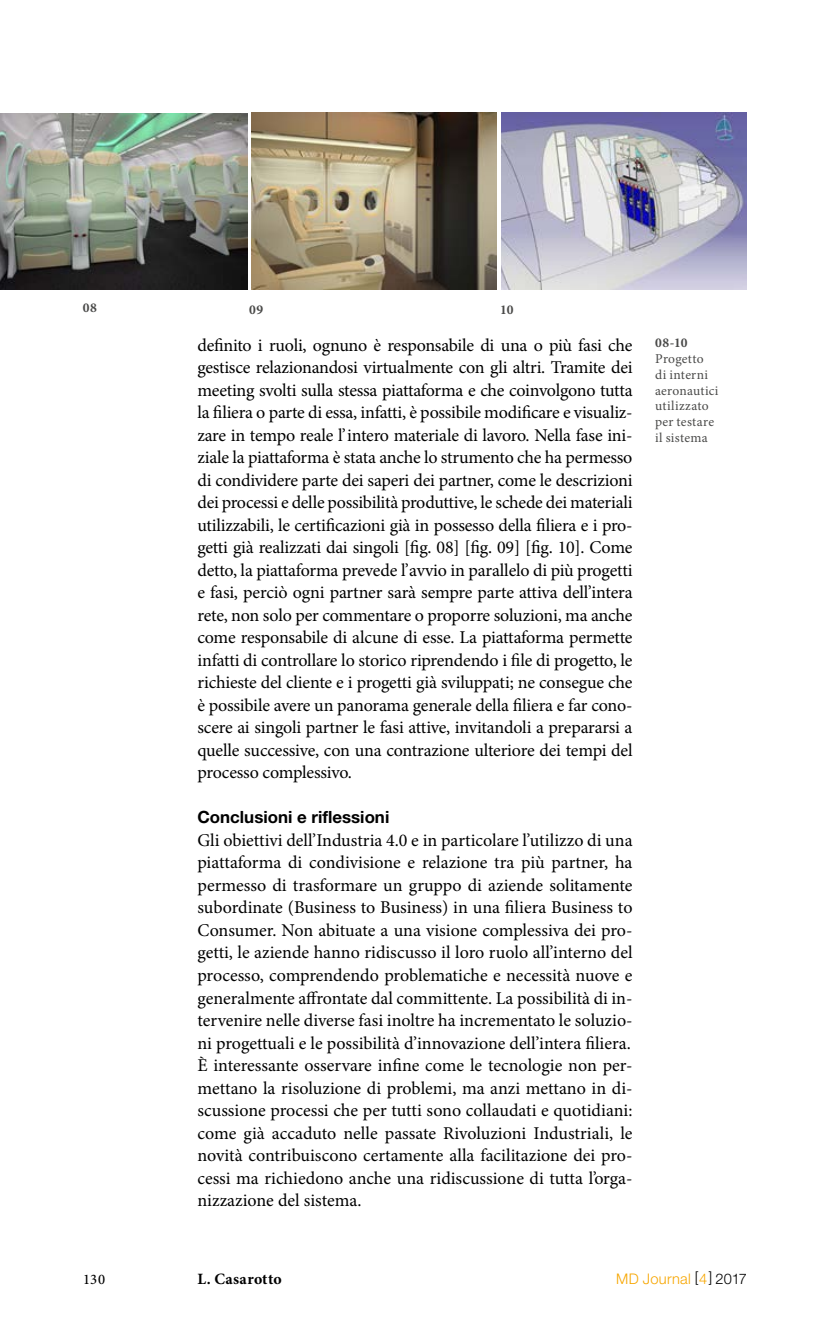
<style>
.page{position:relative;width:830px;height:1340px;background:#fff}
.page>*{position:absolute;margin:0;border:0;box-sizing:border-box;transform-origin:0 0}
.t1{font:18px/22.5px "Minion Pro";letter-spacing:-.01em;color:#000;text-align:justify}
.t2{font:700 16.88px "Helvetica Neue";color:#000}
.t3{font:700 15.75px "Minion Pro";letter-spacing:.025em;color:#000}
.t4{font:300 14.62px "Helvetica Neue";letter-spacing:.02em;color:#f7a600}
.t5{font:500 14.62px "Minion Pro";color:#000}
.t6{font:13.5px/15.8px "Minion Pro";letter-spacing:.02em;color:#4a4a49}
.t7{font:700 13.5px "Minion Pro";letter-spacing:.035em;color:#4a4a49}
.s1{color:#000}
</style>
<div class="page">
<img style="left:0;top:113px;width:247px;height:177px">
<img style="left:251px;top:113px;width:245px;height:177px">
<img style="left:501px;top:113px;width:245px;height:177px">
<p class="t7" style="left:83px;top:298px;width:15px">08</p>
<p class="t7" style="left:249px;top:300px;width:15px">09</p>
<p class="t7" style="left:500px;top:300px;width:15px">10</p>
<p class="t1" style="left:197px;top:334px;width:436px">definito i ruoli, ognuno è responsabile di una o più fasi che gestisce relazionandosi virtualmente con gli altri. Tramite dei meeting svolti sulla stessa piattaforma e che coinvolgono tutta la filiera o parte di essa, infatti, è possibile modificare e visualiz&shy;zare in tempo reale l’intero materiale di lavoro. Nella fase ini&shy;ziale la piattaforma è stata anche lo strumento che ha permesso di condividere parte dei saperi dei partner, come le descrizioni dei processi e delle possibilità produttive, le schede dei materiali utilizzabili, le certificazioni già in possesso della filiera e i pro&shy;getti già realizzati dai singoli [fig. 08] [fig. 09] [fig. 10]. Come detto, la piattaforma prevede l’avvio in parallelo di più progetti e fasi, perciò ogni partner sarà sempre parte attiva dell’intera rete, non solo per commentare o proporre soluzioni, ma anche come responsabile di alcune di esse. La piattaforma permette infatti di controllare lo storico riprendendo i file di progetto, le richieste del cliente e i progetti già sviluppati; ne consegue che è possibile avere un panorama generale della filiera e far cono&shy;scere ai singoli partner le fasi attive, invitandoli a prepararsi a quelle successive, con una contrazione ulteriore dei tempi del processo complessivo.</p>
<p class="t2" style="left:197px;top:807px;width:193px">Conclusioni e riflessioni</p>
<p class="t1" style="left:197px;top:829px;width:436px">Gli obiettivi dell’Industria 4.0 e in particolare l’utilizzo di una piattaforma di condivisione e relazione tra più partner, ha permesso di trasformare un gruppo di aziende solitamente subordinate (Business to Business) in una filiera Business to Consumer. Non abituate a una visione complessiva dei pro&shy;getti, le aziende hanno ridiscusso il loro ruolo all’interno del processo, comprendendo problematiche e necessità nuove e generalmente affrontate dal committente. La possibilità di in&shy;tervenire nelle diverse fasi inoltre ha incrementato le soluzio&shy;ni progettuali e le possibilità d’innovazione dell’intera filiera.<br>È interessante osservare infine come le tecnologie non per&shy;mettano la risoluzione di problemi, ma anzi mettano in di&shy;scussione processi che per tutti sono collaudati e quotidiani: come già accaduto nelle passate Rivoluzioni Industriali, le novità contribuiscono certamente alla facilitazione dei pro&shy;cessi ma richiedono anche una ridiscussione di tutta l’orga&shy;nizzazione del sistema.</p>
<p class="t7" style="left:654px;top:333px;width:34px">08-10</p>
<p class="t6" style="left:654px;top:351px;width:65px">Progetto<br>di interni aeronautici utilizzato per testare il sistema</p>
<p class="t5" style="left:83px;top:1268px;width:24px">130</p>
<p class="t3" style="left:197px;top:1267px;width:86px">L. Casarotto</p>
<p class="t4" style="left:616px;top:1269px;width:132px">MD Journal <span class="s1">[</span> 4<span class="s1">] 2017</span></p>
</div>
